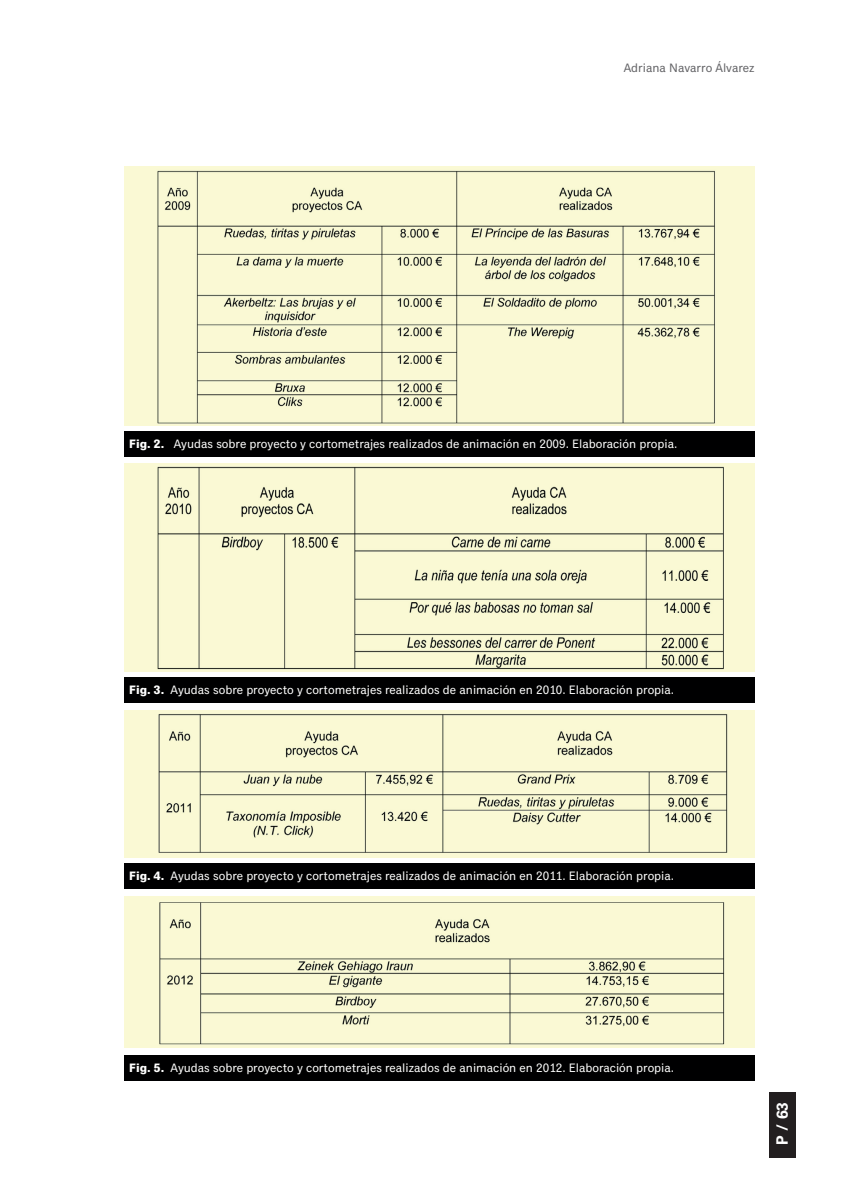
<style>
.page{position:relative;width:844px;height:1191px;background:#fff}
.page>*{position:absolute;margin:0;border:0;box-sizing:border-box;transform-origin:0 0}
.t1{font:700 15.75px "Univers LT Std";color:#fff}
.t2{font:12.25px "Classic Grotesque Pro";color:#fff}
.t3{font:12.25px "Classic Grotesque Pro";color:#636366}
.s1{font-weight:700}
</style>
<div class="page">
<img style="left:124px;top:167px;width:630px;height:258px">
<img style="left:124px;top:463px;width:630px;height:208px">
<img style="left:124px;top:710px;width:630px;height:147px">
<img style="left:124px;top:896px;width:630px;height:151px">
<div style="left:124px;top:432px;width:630px;height:25px;background:#000001"></div>
<div style="left:124px;top:678px;width:630px;height:25px;background:#000001"></div>
<div style="left:124px;top:863px;width:630px;height:25px;background:#000001"></div>
<div style="left:124px;top:1055px;width:630px;height:25px;background:#000001"></div>
<div style="left:768px;top:1092px;width:27px;height:65px;background:#231f20"></div>
<p class="t3" style="left:623px;top:61px;width:132px">Adriana Navarro Álvarez</p>
<p class="t2" style="left:129px;top:437px;width:549px"><span class="s1">Fig. 2.</span> Ayudas sobre proyecto y cortometrajes realizados de animación en 2009. Elaboración propia.</p>
<p class="t2" style="left:129px;top:683px;width:546px"><span class="s1">Fig. 3.</span> Ayudas sobre proyecto y cortometrajes realizados de animación en 2010. Elaboración propia.</p>
<p class="t2" style="left:129px;top:869px;width:546px"><span class="s1">Fig. 4.</span> Ayudas sobre proyecto y cortometrajes realizados de animación en 2011. Elaboración propia.</p>
<p class="t2" style="left:129px;top:1060px;width:546px"><span class="s1">Fig. 5.</span> Ayudas sobre proyecto y cortometrajes realizados de animación en 2012. Elaboración propia.</p>
<p class="t1" style="left:772px;top:1144px;width:44px;rotate:-90deg">P / 63</p>
</div>
